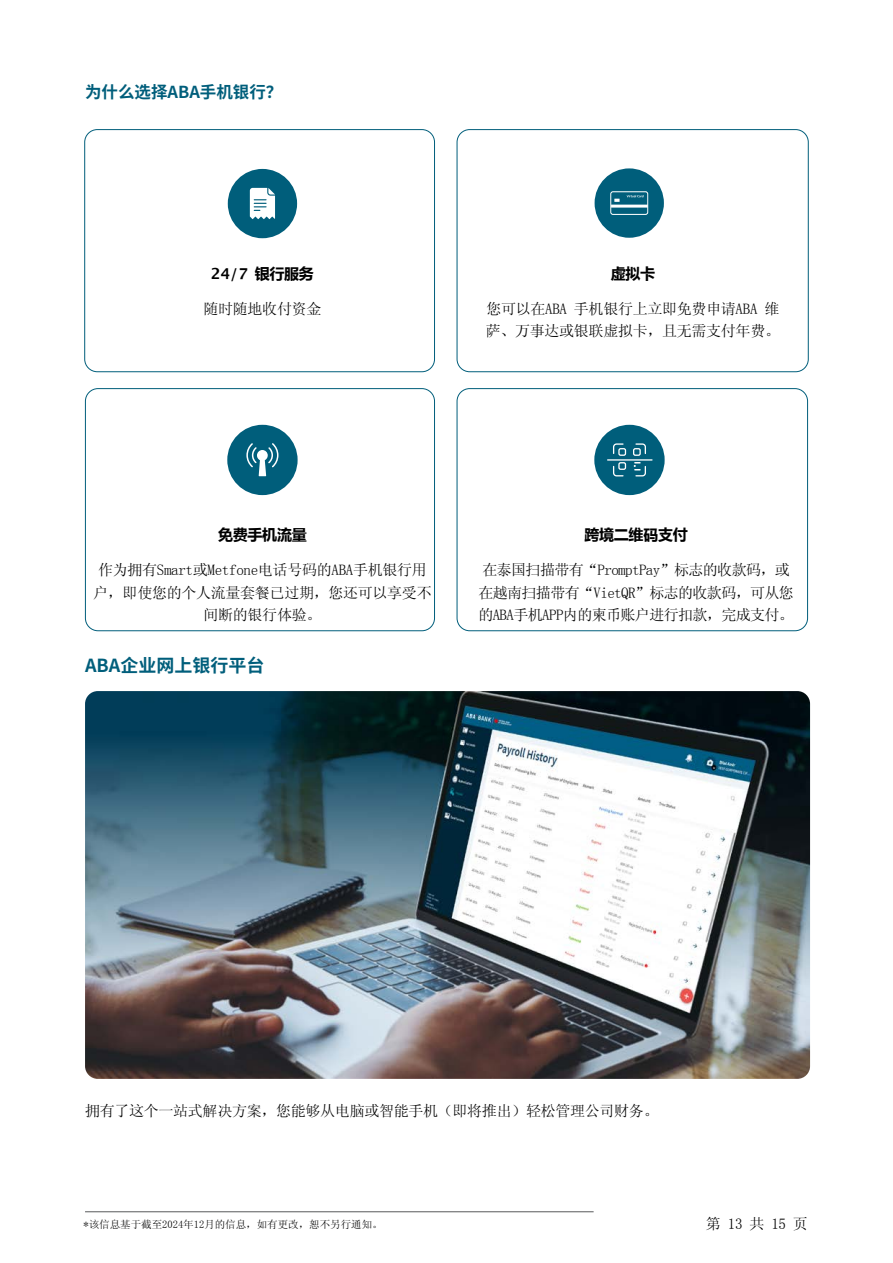
<style>
.page{position:relative;width:893px;height:1263px;background:#fff}
.page>*{position:absolute;margin:0;border:0;box-sizing:border-box;transform-origin:0 0}
.t1{font:700 18px "Noto Sans SC";color:#005e7b}
.t2{font:700 16.5px "Noto Sans SC";color:#005e7b}
.t3{font:15px/22.5px "Sim Sun";letter-spacing:-.02em;color:#000;text-align:center}
.t4{font:15px/22.5px "Sim Sun";letter-spacing:-.04em;color:#000}
.t5{font:700 15px "Sim Sun";letter-spacing:-.02em;color:#000}
.t6{font:10.5px "Sim Sun";color:#000}
</style>
<div class="page">
<hr style="left:85px;top:1211px;width:509px;height:1px;background:#58595b">
<div style="left:85px;top:388px;width:350px;height:243px;border:1px solid #005e7b;border-radius:13px"></div>
<div style="left:84px;top:129px;width:351px;height:243px;border:1px solid #005e7b;border-radius:13px"></div>
<div style="left:457px;top:388px;width:351px;height:243px;border:1px solid #005e7b;border-radius:13px"></div>
<div style="left:457px;top:129px;width:352px;height:243px;border:1px solid #005e7b;border-radius:13px"></div>
<div style="left:228px;top:169px;width:69px;height:69px;background:#005e7b;border-radius:50%"></div>
<svg style="left:250px;top:188px;width:25px;height:31px"></svg>
<div style="left:595px;top:168px;width:69px;height:70px;background:#005e7b;border-radius:50%"></div>
<div style="left:610px;top:191px;width:38px;height:24px;border:1px solid #fff;border-radius:2px"></div>
<svg style="left:614px;top:199px;width:6px;height:3px"></svg>
<hr style="left:611px;top:205px;width:37px;height:3px;background:#fff">
<svg style="left:627px;top:195px;width:16px;height:2px"></svg>
<div style="left:594px;top:425px;width:71px;height:70px;background:#005e7b;border-radius:50%"></div>
<svg style="left:613px;top:443px;width:33px;height:34px"></svg>
<hr style="left:608px;top:459px;width:44px;height:2px;background:#fff">
<div style="left:227px;top:425px;width:71px;height:70px;background:#005e7b;border-radius:50%"></div>
<svg style="left:246px;top:443px;width:32px;height:33px"></svg>
<img style="left:85px;top:691px;width:725px;height:388px">
<p class="t2" style="left:85px;top:83px;width:199px">为什么选择ABA手机银行？</p>
<p class="t5" style="left:211px;top:265px;width:105px">24/7 银行服务</p>
<p class="t3" style="left:203px;top:297px;width:119px">随时随地收付资金</p>
<p class="t5" style="left:611px;top:265px;width:46px">虚拟卡</p>
<p class="t3" style="left:486px;top:297px;width:296px;text-align:left">您可以在ABA 手机银行上立即免费申请ABA 维萨、万事达或银联虚拟卡，且无需支付年费。</p>
<p class="t5" style="left:218px;top:526px;width:90px">免费手机流量</p>
<p class="t3" style="left:93px;top:559px;width:340px">作为拥有Smart或Metfone电话号码的ABA手机银行用户，即使您的个人流量套餐已过期，您还可以享受不间断的银行体验。</p>
<p class="t1" style="left:85px;top:655px;width:181px">ABA企业网上银行平台</p>
<p class="t5" style="left:584px;top:526px;width:105px">跨境二维码支付</p>
<p class="t4" style="left:478px;top:559px;width:317px">在泰国扫描带有“PromptPay”标志的收款码，或在越南扫描带有“VietQR”标志的收款码，可从您的ABA手机APP内的柬币账户进行扣款，完成支付。</p>
<p class="t3" style="left:85px;top:1099px;width:575px">拥有了这个一站式解决方案，您能够从电脑或智能手机（即将推出）轻松管理公司财务。</p>
<p class="t6" style="left:84px;top:1219px;width:301px">*该信息基于截至2024年12月的信息，如有更改，恕不另行通知。</p>
<p class="t3" style="left:706px;top:1213px;width:103px">第 13 共 15 页</p>
</div>
